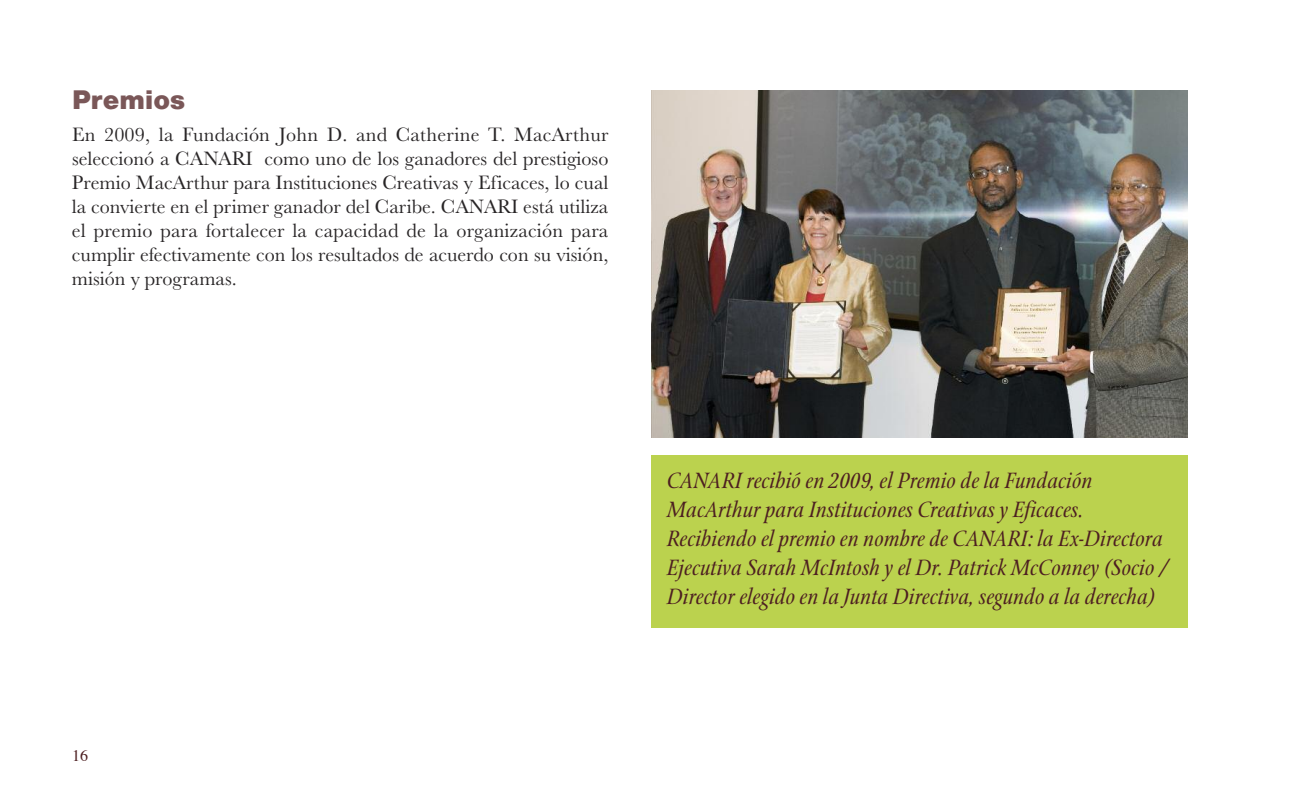
<style>
.page{position:relative;width:1296px;height:792px;background:#fff}
.page>*{position:absolute;margin:0;border:0;box-sizing:border-box;transform-origin:0 0}
.t1{font:28px "Nimbus San D Blac";color:#7a5758}
.t2{font:italic 24px/29px "Stone Print";color:#4d1f21}
.t3{font:20px/24px "URW Basker T";color:#282526;text-align:justify}
.t4{font:16px "Times";color:#4d1f21}
</style>
<div class="page">
<img style="left:652px;top:90px;width:536px;height:347px">
<div style="left:652px;top:455px;width:536px;height:173px;background:#bbd24e"></div>
<h1 class="t1" style="left:72px;top:83px;width:114px">Premios</h1>
<p class="t3" style="left:72px;top:122px;width:538px">En 2009, la Fundación John D. and Catherine T. MacArthur seleccionó a CANARI como uno de los ganadores del prestigioso Premio MacArthur para Instituciones Creativas y Eficaces, lo cual la convierte en el primer ganador del Caribe. CANARI está utiliza el premio para fortalecer la capacidad de la organización para cumplir efectivamente con los resultados de acuerdo con su visión, misión y programas.</p>
<p class="t4" style="left:72px;top:749px;width:17px">16</p>
<p class="t2" style="left:667px;top:465px;width:504px">CANARI recibió en 2009, el Premio de la Fundación MacArthur para Instituciones Creativas y Eficaces.<br>Recibiendo el premio en nombre de CANARI: la Ex-Directora Ejecutiva Sarah McIntosh y el Dr. Patrick McConney (Socio / Director elegido en la Junta Directiva, segundo a la derecha)</p>
</div>
